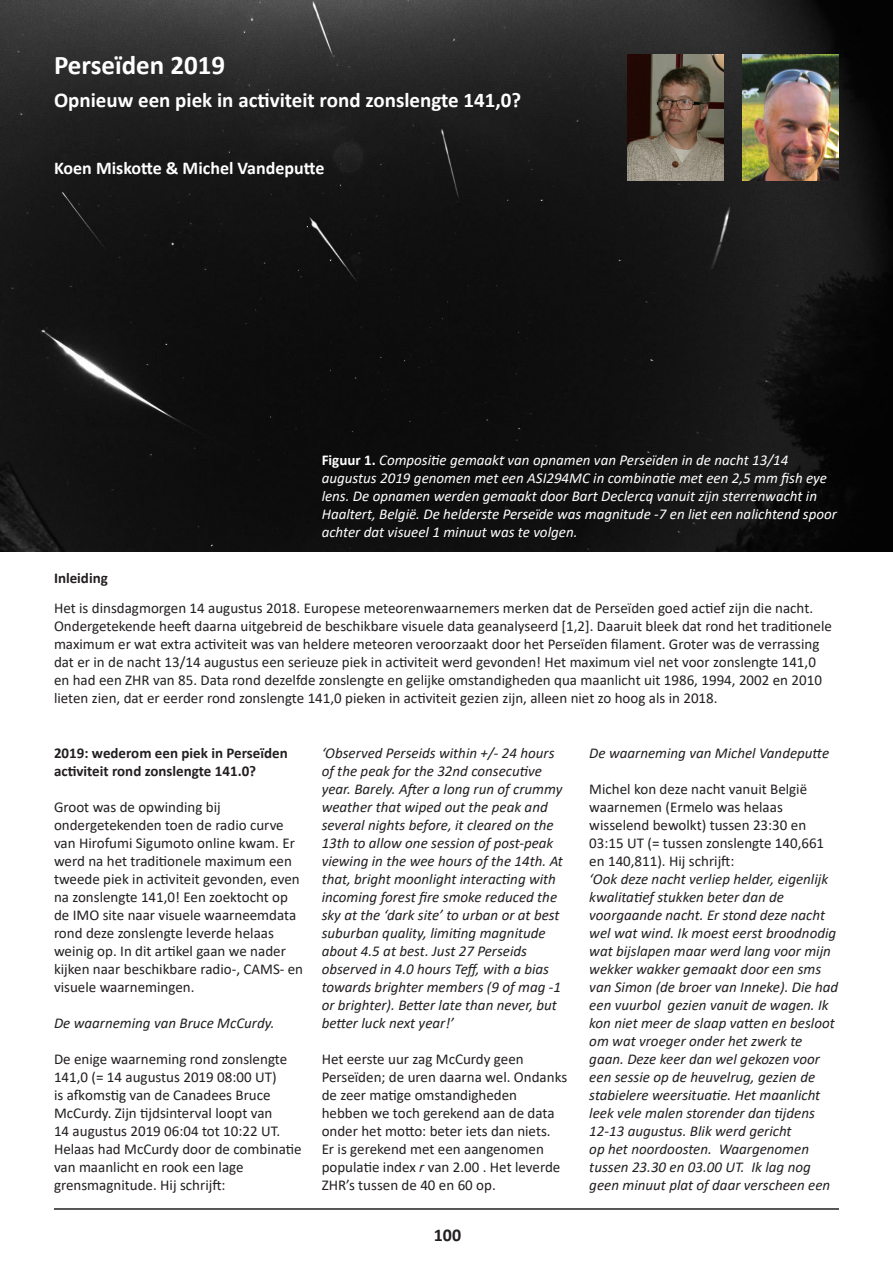
<style>
.page{position:relative;width:893px;height:1263px;background:#fff}
.page>*{position:absolute;margin:0;border:0;box-sizing:border-box;transform-origin:0 0}
.Standaard{font:700 27px "Calibri";color:#fff}
.Standaard-2{font:700 21px "Calibri";color:#fff}
.Standaard-3{font:700 18px "Calibri";color:#fff}
.t1{font:700 18px "Calibri";color:#231f20}
.Standaard-4{font:15px/18px "Calibri";color:#231f20}
.Standaard-5{font:italic 15px/18px "Calibri";color:#231f20}
.Standaard-6{font:italic 15px/18px "Calibri";color:#fff}
.Standaard-7{font:700 15px/18px "Calibri";color:#231f20}
.s1{font-weight:700;font-style:normal}
.s2{font-style:italic}
.s3{font-style:normal}
</style>
<div class="page">
<img style="left:0;top:1px;width:893px;height:550px">
<hr style="left:54px;top:1208px;width:785px;height:2px;background:#231f20">
<img style="left:627px;top:54px;width:97px;height:126px">
<img style="left:742px;top:54px;width:97px;height:126px">
<p class="Standaard" style="left:54px;top:46px;width:173px">Perseïden 2019</p>
<p class="Standaard-2" style="left:54px;top:85px;width:469px">Opnieuw een piek in activiteit rond zonslengte 141,0?</p>
<p class="Standaard-3" style="left:54px;top:155px;width:272px">Koen Miskotte &amp; Michel Vandeputte</p>
<p class="Standaard-6" style="left:322px;top:450px;width:517px"><span class="s1">Figuur 1.</span> Compositie gemaakt van opnamen van Perseïden in de nacht 13/14 augustus 2019 genomen met een ASI294MC in combinatie met een 2,5 mm fish eye lens. De opnamen werden gemaakt door Bart Declercq vanuit zijn sterrenwacht in Haaltert, België. De helderste Perseïde was magnitude -7 en liet een nalichtend spoor achter dat visueel 1 minuut was te volgen.</p>
<p class="Standaard-7" style="left:54px;top:568px;width:55px">Inleiding</p>
<p class="Standaard-4" style="left:54px;top:598px;width:779px">Het is dinsdagmorgen 14 augustus 2018. Europese meteorenwaarnemers merken dat de Perseïden goed actief zijn die nacht.<br>Ondergetekende heeft daarna uitgebreid de beschikbare visuele data geanalyseerd [1,2]. Daaruit bleek dat rond het traditionele maximum er wat extra activiteit was van heldere meteoren veroorzaakt door het Perseïden filament. Groter was de verrassing dat er in de nacht 13/14 augustus een serieuze piek in activiteit werd gevonden! Het maximum viel net voor zonslengte 141,0 en had een ZHR van 85. Data rond dezelfde zonslengte en gelijke omstandigheden qua maanlicht uit 1986, 1994, 2002 en 2010 lieten zien, dat er eerder rond zonslengte 141,0 pieken in activiteit gezien zijn, alleen niet zo hoog als in 2018.</p>
<p class="Standaard-7" style="left:54px;top:743px;width:235px">2019: wederom een piek in Perseïden activiteit rond zonslengte 141.0?</p>
<p class="Standaard-4" style="left:54px;top:797px;width:251px">Groot was de opwinding bij ondergetekenden toen de radio curve van Hirofumi Sigumoto online kwam. Er werd na het traditionele maximum een tweede piek in activiteit gevonden, even na zonslengte 141,0! Een zoektocht op de IMO site naar visuele waarneemdata rond deze zonslengte leverde helaas weinig op. In dit artikel gaan we nader kijken naar beschikbare radio-, CAMS- en visuele waarnemingen.</p>
<p class="Standaard-5" style="left:54px;top:1013px;width:222px">De waarneming van Bruce McCurdy.</p>
<p class="Standaard-4" style="left:54px;top:1049px;width:249px">De enige waarneming rond zonslengte 141,0 (= 14 augustus 2019 08:00 UT)<br>is afkomstig van de Canadees Bruce McCurdy. Zijn tijdsinterval loopt van<br>14 augustus 2019 06:04 tot 10:22 UT.<br>Helaas had McCurdy door de combinatie van maanlicht en rook een lage grensmagnitude. Hij schrijft:</p>
<p class="Standaard-5" style="left:322px;top:743px;width:243px">‘Observed Perseids within +/- 24 hours of the peak for the 32nd consecutive year. Barely. After a long run of crummy weather that wiped out the peak and several nights before, it cleared on the 13th to allow one session of post-peak viewing in the wee hours of the 14th. At that, bright moonlight interacting with incoming forest fire smoke reduced the sky at the ‘dark site’ to urban or at best suburban quality, limiting magnitude about 4.5 at best. Just 27 Perseids observed in 4.0 hours Teff, with a bias towards brighter members (9 of mag -1 or brighter). Better late than never, but better luck next year!’</p>
<p class="Standaard-4" style="left:322px;top:1049px;width:247px">Het eerste uur zag McCurdy geen Perseïden; de uren daarna wel. Ondanks de zeer matige omstandigheden hebben we toch gerekend aan de data onder het motto: beter iets dan niets.<br>Er is gerekend met een aangenomen populatie index <span class="s2">r</span> van 2.00 . Het leverde ZHR’s tussen de 40 en 60 op.</p>
<p class="t1" style="left:434px;top:1222px;width:29px">100</p>
<p class="Standaard-5" style="left:589px;top:743px;width:241px">De waarneming van Michel Vandeputte</p>
<p class="Standaard-5" style="left:589px;top:779px;width:250px"><span class="s3">Michel kon deze nacht vanuit België waarnemen (Ermelo was helaas wisselend bewolkt) tussen 23:30 en 03:15 UT (= tussen zonslengte 140,661 en 140,811). Hij schrijft:<br></span>‘Ook deze nacht verliep helder, eigenlijk kwalitatief stukken beter dan de voorgaande nacht. Er stond deze nacht wel wat wind. Ik moest eerst broodnodig wat bijslapen maar werd lang voor mijn wekker wakker gemaakt door een sms van Simon (de broer van Inneke). Die had een vuurbol gezien vanuit de wagen. Ik kon niet meer de slaap vatten en besloot om wat vroeger onder het zwerk te gaan. Deze keer dan wel gekozen voor een sessie op de heuvelrug, gezien de stabielere weersituatie. Het maanlicht leek vele malen storender dan tijdens 12-13 augustus. Blik werd gericht<br>op het noordoosten. Waargenomen tussen 23.30 en 03.00 UT. Ik lag nog geen minuut plat of daar verscheen een</p>
</div>
